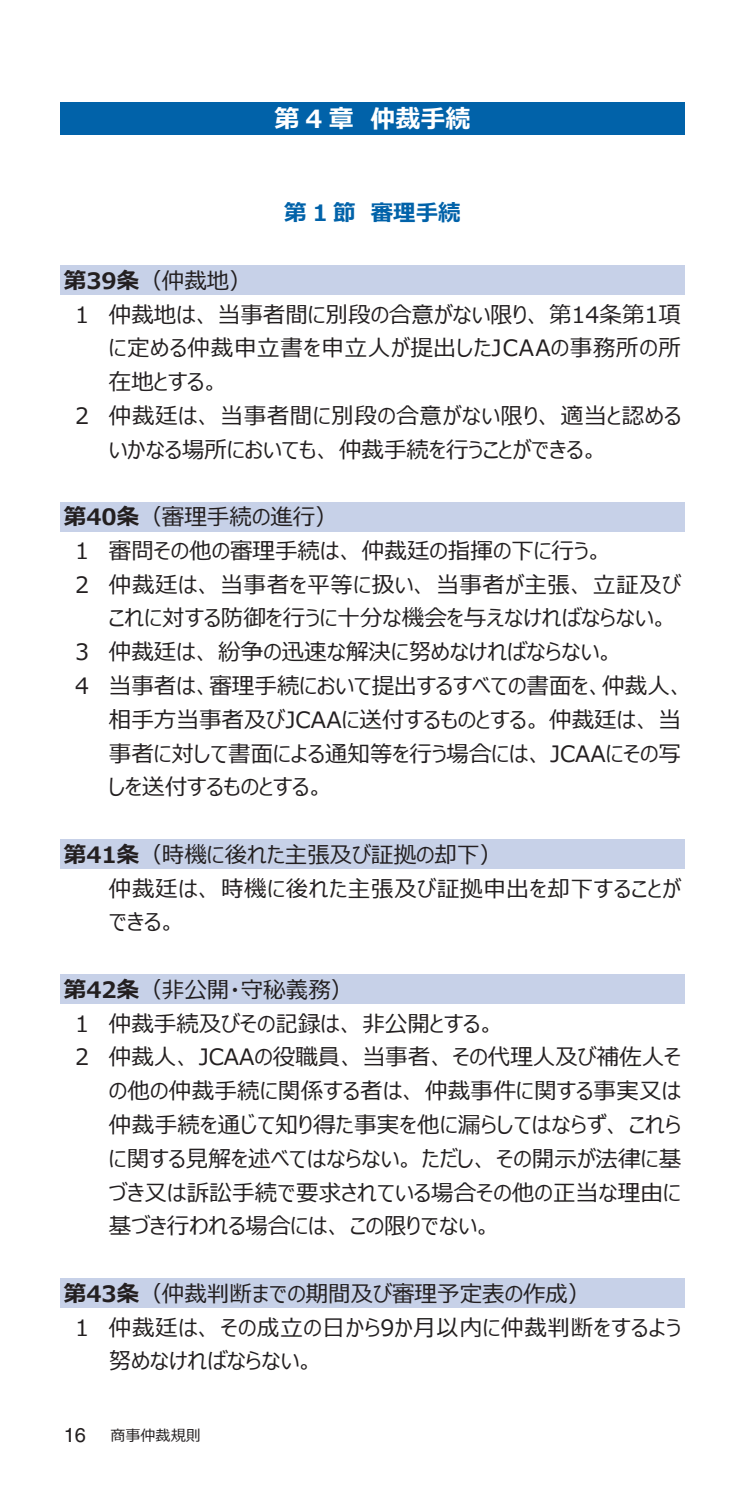
<style>
.page{position:relative;width:745px;height:1489px;background:#fff}
.page>*{position:absolute;margin:0;border:0;box-sizing:border-box;transform-origin:0 0}
._03-2_章見出{font:700 25px "Meiryo UI";color:#fff}
._05__2字下げ基本{font:22.5px/33.8px "Meiryo UI";color:#231f20}
._04第-条{font:22.5px "Meiryo UI";color:#231f20}
._05__2字下げ基本-2{font:22.5px/33.8px "Meiryo UI";letter-spacing:.03em;color:#231f20}
._06節見出{font:700 22.5px "Meiryo UI";color:#0162a9}
.t1{font:15px "Meiryo UI";color:#231f20}
.s1{font-weight:700}
.s2{font-family:"Helvetica";font-size:20px}
</style>
<div class="page">
<div style="left:60px;top:103px;width:624px;height:32px;background:#0162a9"></div>
<div style="left:60px;top:265px;width:624px;height:30px;background:#c7d1e8"></div>
<div style="left:60px;top:502px;width:624px;height:29px;background:#c7d1e8"></div>
<div style="left:60px;top:839px;width:624px;height:30px;background:#c7d1e8"></div>
<div style="left:60px;top:974px;width:624px;height:30px;background:#c7d1e8"></div>
<div style="left:60px;top:1278px;width:624px;height:29px;background:#c7d1e8"></div>
<p class="_03-2_章見出" style="left:274px;top:102px;width:198px">第 4 章　仲裁手続</p>
<p class="_06節見出" style="left:284px;top:197px;width:178px">第 1 節　審理手続</p>
<p class="_04第-条" style="left:64px;top:265px;width:189px"><span class="s1">第39条</span>（仲裁地）</p>
<p class="_05__2字下げ基本" style="left:109px;top:299px;width:573px;text-align:justify;text-indent:-34px">1 仲裁地は、当事者間に別段の合意がない限り、第14条第1項に定める仲裁申立書を申立人が提出したJCAAの事務所の所在地とする。</p>
<p class="_05__2字下げ基本" style="left:109px;top:400px;width:573px;text-indent:-34px">2 仲裁廷は、当事者間に別段の合意がない限り、適当と認めるいかなる場所においても、仲裁手続を行うことができる。</p>
<p class="_04第-条" style="left:64px;top:501px;width:275px"><span class="s1">第40条</span>（審理手続の進行）</p>
<p class="_05__2字下げ基本" style="left:75px;top:535px;width:529px">1 審問その他の審理手続は、仲裁廷の指揮の下に行う。</p>
<p class="_05__2字下げ基本" style="left:109px;top:569px;width:573px;text-indent:-34px">2 仲裁廷は、当事者を平等に扱い、当事者が主張、立証及びこれに対する防御を行うに十分な機会を与えなければならない。</p>
<p class="_05__2字下げ基本" style="left:75px;top:636px;width:540px">3 仲裁廷は、紛争の迅速な解決に努めなければならない。</p>
<p class="_05__2字下げ基本" style="left:109px;top:670px;width:577px;text-indent:-34px">4 当事者は、審理手続において提出するすべての書面を、仲裁人、相手方当事者及びJCAAに送付するものとする。仲裁廷は、当事者に対して書面による通知等を行う場合には、 JCAAにその写しを送付するものとする。</p>
<p class="_04第-条" style="left:64px;top:839px;width:439px"><span class="s1">第41条</span>（時機に後れた主張及び証拠の却下）</p>
<p class="_05__2字下げ基本-2" style="left:109px;top:872px;width:573px">仲裁廷は、時機に後れた主張及び証拠申出を却下することができる。</p>
<p class="_04第-条" style="left:64px;top:974px;width:291px"><span class="s1">第42条</span>（非公開・守秘義務）</p>
<p class="_05__2字下げ基本" style="left:75px;top:1007px;width:421px">1 仲裁手続及びその記録は、非公開とする。</p>
<p class="_05__2字下げ基本" style="left:109px;top:1041px;width:573px;text-align:justify;text-indent:-34px">2 仲裁人、 JCAAの役職員、当事者、その代理人及び補佐人その他の仲裁手続に関係する者は、仲裁事件に関する事実又は仲裁手続を通じて知り得た事実を他に漏らしてはならず、これらに関する見解を述べてはならない。ただし、その開示が法律に基づき又は訴訟手続で要求されている場合その他の正当な理由に基づき行われる場合には、この限りでない。</p>
<p class="_04第-条" style="left:64px;top:1277px;width:528px"><span class="s1">第43条</span>（仲裁判断までの期間及び審理予定表の作成）</p>
<p class="_05__2字下げ基本-2" style="left:109px;top:1311px;width:573px;text-indent:-34px">1 仲裁廷は、その成立の日から9か月以内に仲裁判断をするよう努めなければならない。</p>
<p class="t1" style="left:64px;top:1424px;width:138px"><span class="s2">16</span> 商事仲裁規則</p>
</div>
